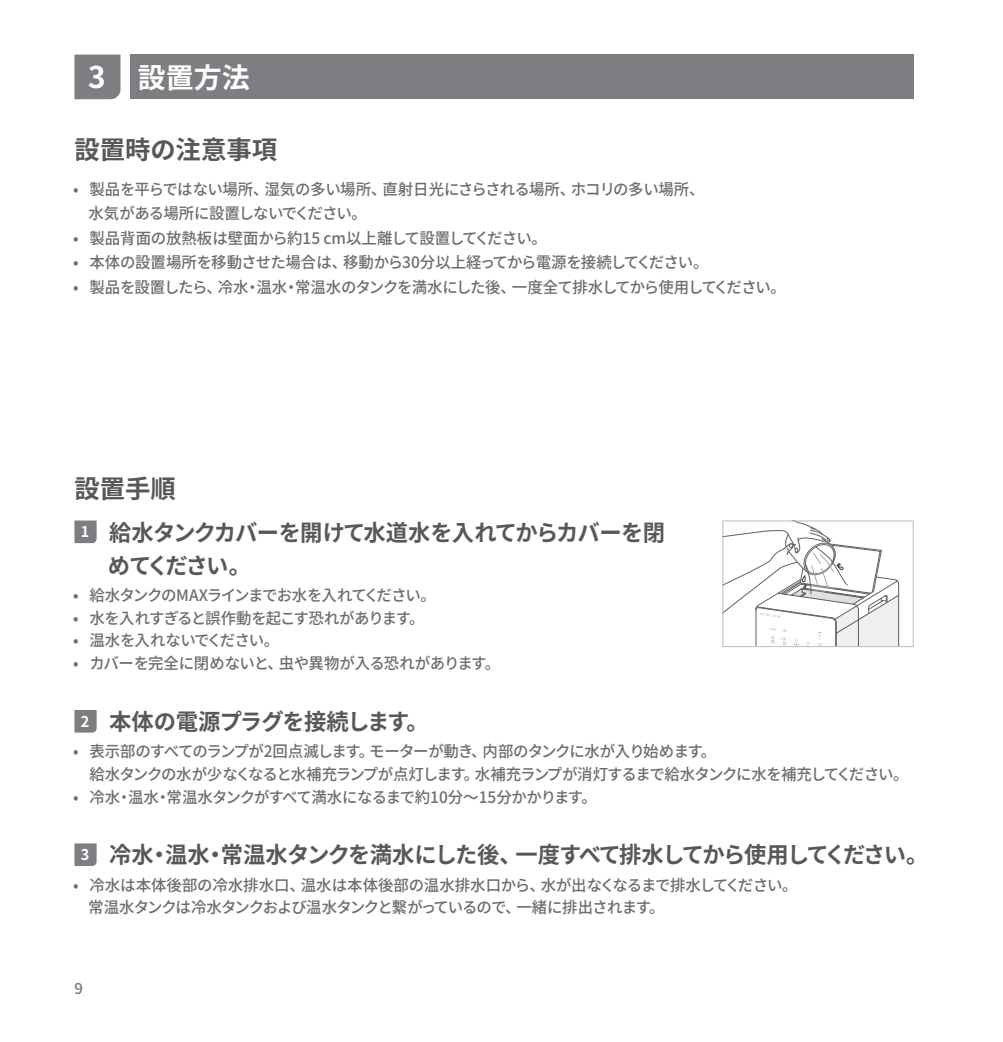
<style>
.page{position:relative;width:1003px;height:1042px;background:#fff}
.page>*{position:absolute;margin:0;border:0;box-sizing:border-box;transform-origin:0 0}
.t1{font:700 29.75px "Noto Sans CJ Kjp";color:#fff}
.t2{font:700 28px "Noto Sans CJ Kjp";color:#fff}
.t3{font:700 25.38px "Noto Sans CJ Kjp";color:#57585a}
.t4{font:700 22.75px/33.2px "Noto Sans CJ Kjp";letter-spacing:-.055em;color:#57585a}
.t5{font:700 22.75px "Noto Sans CJ Kjp";letter-spacing:-.03em;color:#57585a}
.t6{font:500 15.75px/24.5px "Noto Sans CJ Kjp";letter-spacing:-.04em;color:#6c6d70}
.t7{font:500 15.75px/22.8px "Noto Sans CJ Kjp";letter-spacing:-.06em;color:#6c6d70}
.t8{font:500 15.75px "Noto Sans CJ Kjp";letter-spacing:-.02em;color:#6c6d70}
.t9{font:500 15.75px "Noto Sans CJ Kjp";color:#6c6d70}
.t10{font:500 15.75px "Noto Sans CJ Kjp";letter-spacing:-.075em;color:#6c6d70}
.t11{font:500 15.75px "Noto Sans CJ Kjp";letter-spacing:-.065em;color:#6c6d70}
.t12{font:700 14.88px "Noto Sans CJ Kjp";color:#fff}
.t13{font:500 14.88px "Noto Sans CJ Kjp";color:#76787b}
</style>
<div class="page">
<div style="left:130px;top:55px;width:783px;height:44px;background:#7c7e81"></div>
<div style="left:74px;top:55px;width:46px;height:44px;background:#7c7e81"></div>
<svg style="left:74px;top:520px;width:23px;height:23px"></svg>
<svg style="left:74px;top:710px;width:23px;height:22px"></svg>
<svg style="left:74px;top:843px;width:23px;height:23px"></svg>
<svg style="left:724px;top:522px;width:175px;height:123px"></svg>
<div style="left:722px;top:520px;width:191px;height:127px;border:1px solid #bcbdc0"></div>
<p class="t1" style="left:88px;top:61px;width:19px">3</p>
<p class="t2" style="left:138px;top:61px;width:113px">設置方法</p>
<p class="t3" style="left:74px;top:135px;width:204px">設置時の注意事項</p>
<p class="t6" style="left:88px;top:177px;width:617px;text-indent:-15px">• 製品を平らではない場所、湿気の多い場所、直射日光にさらされる場所、ホコリの多い場所、水気がある場所に設置しないでください。</p>
<p class="t9" style="left:73px;top:229px;width:475px">• 製品背面の放熱板は壁面から約15 cm以上離して設置してください。</p>
<p class="t8" style="left:73px;top:253px;width:636px">• 本体の設置場所を移動させた場合は、移動から30分以上経ってから電源を接続してください。</p>
<p class="t6" style="left:73px;top:275px;width:714px">• 製品を設置したら、冷水・温水・常温水のタンクを満水にした後、一度全て排水してから使用してください。</p>
<p class="t3" style="left:74px;top:474px;width:103px">設置手順</p>
<p class="t4" style="left:108px;top:516px;width:558px">給水タンクカバーを開けて水道水を入れてからカバーを閉めてください。</p>
<p class="t10" style="left:73px;top:586px;width:364px">• 給水タンクのMAXラインまでお水を入れてください。</p>
<p class="t11" style="left:73px;top:609px;width:353px">• 水を入れすぎると誤作動を起こす恐れがあります。</p>
<p class="t6" style="left:73px;top:629px;width:207px">• 温水を入れないでください。</p>
<p class="t6" style="left:73px;top:651px;width:428px">• カバーを完全に閉めないと、虫や異物が入る恐れがあります。</p>
<p class="t12" style="left:81px;top:524px;width:10px">1</p>
<p class="t5" style="left:109px;top:709px;width:321px">本体の電源プラグを接続します。</p>
<p class="t7" style="left:89px;top:740px;width:820px;text-indent:-16px">• 表示部のすべてのランプが2回点滅します。モーターが動き、内部のタンクに水が入り始めます。<br>給水タンクの水が少なくなると水補充ランプが点灯します。水補充ランプが消灯するまで給水タンクに水を補充してください。</p>
<p class="t6" style="left:73px;top:785px;width:525px">• 冷水・温水・常温水タンクがすべて満水になるまで約10分～15分かかります。</p>
<p class="t4" style="left:109px;top:839px;width:820px">冷水・温水・常温水タンクを満水にした後、一度すべて排水してから使用してください。</p>
<p class="t6" style="left:88px;top:874px;width:710px;line-height:22.8px;text-indent:-15px">• 冷水は本体後部の冷水排水口、温水は本体後部の温水排水口から、水が出なくなるまで排水してください。常温水タンクは冷水タンクおよび温水タンクと繋がっているので、一緒に排出されます。</p>
<p class="t12" style="left:81px;top:713px;width:10px">2</p>
<p class="t12" style="left:81px;top:846px;width:10px">3</p>
<p class="t13" style="left:74px;top:979px;width:10px">9</p>
</div>
